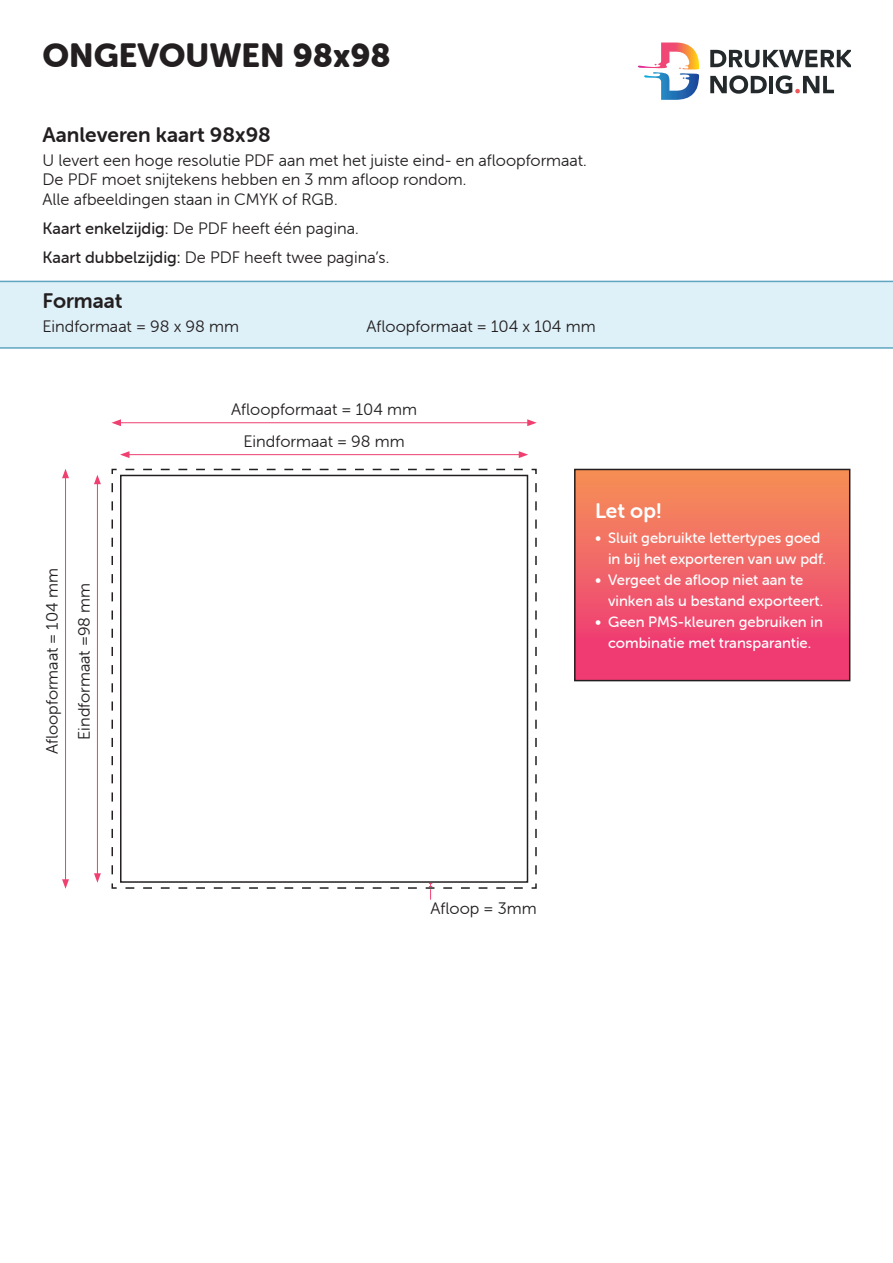
<style>
.page{position:relative;width:893px;height:1263px;background:#fff}
.page>*{position:absolute;margin:0;border:0;box-sizing:border-box;transform-origin:0 0}
.Titel{font:33px "Museo Sans Rounded 900";color:#231f20}
.Kop_1{font:21px "Museo Sans Rounded 700";color:#231f20}
.t1{font:21px "Museo Sans Rounded 700";color:#fff}
.Tekst{font:16.5px "Museo Sans Rounded 300";color:#231f20}
.t2{font:15px/21px "Museo Sans Rounded 500";color:#fff}
.s1{font-family:"Museo Sans Rounded 500"}
</style>
<div class="page">
<svg style="left:710px;top:50px;width:140px;height:18px"></svg>
<svg style="left:710px;top:75px;width:57px;height:19px"></svg>
<hr style="left:769px;top:76px;width:4px;height:17px;background:#24292c">
<svg style="left:776px;top:75px;width:58px;height:19px"></svg>
<svg style="left:638px;top:43px;width:61px;height:57px"></svg>
<div style="left:0;top:281px;width:893px;height:68px;background:#def0f8"></div>
<div style="left:575px;top:469px;width:275px;height:212px;background:linear-gradient(to bottom,#f59258,#ee3177)"></div>
<div style="left:574px;top:469px;width:276px;height:212px;border:2px solid #231f20"></div>
<svg style="left:111px;top:468px;width:426px;height:421px"></svg>
<hr style="left:127px;top:454px;width:394px;height:1px;background:#ef4070">
<svg style="left:120px;top:451px;width:9px;height:7px"></svg>
<svg style="left:519px;top:451px;width:9px;height:7px"></svg>
<hr style="left:119px;top:422px;width:411px;height:1px;background:#ef4070">
<svg style="left:112px;top:419px;width:9px;height:7px"></svg>
<svg style="left:527px;top:419px;width:10px;height:7px"></svg>
<hr style="left:97px;top:482px;width:1px;height:394px;background:#ef4070">
<svg style="left:94px;top:475px;width:7px;height:9px"></svg>
<svg style="left:94px;top:873px;width:7px;height:10px"></svg>
<hr style="left:65px;top:476px;width:1px;height:406px;background:#ef4070">
<svg style="left:62px;top:469px;width:7px;height:9px"></svg>
<svg style="left:62px;top:879px;width:7px;height:10px"></svg>
<div style="left:120px;top:475px;width:408px;height:408px;border:2px solid #231f20"></div>
<svg style="left:125px;top:883px;width:402px;height:17px"></svg>
<p class="Titel" style="left:43px;top:37px;width:350px">ONGEVOUWEN 98x98</p>
<p class="Kop_1" style="left:43px;top:123px;width:230px">Aanleveren kaart 98x98</p>
<p class="Tekst" style="left:43px;top:151px;width:546px">U levert een hoge resolutie PDF aan met het juiste eind- en afloopformaat.</p>
<p class="Tekst" style="left:43px;top:171px;width:425px">De PDF moet snijtekens hebben en 3 mm afloop rondom.</p>
<p class="Tekst" style="left:43px;top:191px;width:297px">Alle afbeeldingen staan in CMYK of RGB.</p>
<p class="Tekst" style="left:43px;top:219px;width:318px"><span class="s1">Kaart enkelzijdig:</span> De PDF heeft één pagina.</p>
<p class="Tekst" style="left:43px;top:248px;width:348px"><span class="s1">Kaart dubbelzijdig:</span> De PDF heeft twee pagina’s.</p>
<p class="Kop_1" style="left:43px;top:289px;width:81px">Formaat</p>
<p class="Tekst" style="left:43px;top:317px;width:198px">Eindformaat = 98 x 98 mm</p>
<p class="Tekst" style="left:367px;top:317px;width:231px">Afloopformaat = 104 x 104 mm</p>
<p class="Tekst" style="left:231px;top:400px;width:187px">Afloopformaat = 104 mm</p>
<p class="Tekst" style="left:43px;top:754px;width:187px;rotate:-90deg">Afloopformaat = 104 mm</p>
<p class="Tekst" style="left:75px;top:740px;width:158px;rotate:-90deg">Eindformaat =98 mm</p>
<p class="Tekst" style="left:244px;top:432px;width:163px">Eindformaat = 98 mm</p>
<p class="t1" style="left:595px;top:499px;width:68px">Let op!</p>
<p class="t2" style="left:608px;top:527px;width:219px;text-indent:-13px">• Sluit gebruikte lettertypes goed in bij het exporteren van uw pdf.</p>
<p class="t2" style="left:608px;top:569px;width:217px;text-indent:-13px">• Vergeet de afloop niet aan te vinken als u bestand exporteert.</p>
<p class="t2" style="left:595px;top:611px;width:229px;text-align:center">• Geen PMS-kleuren gebruiken in combinatie met transparantie.</p>
<p class="Tekst" style="left:431px;top:900px;width:108px">Afloop = 3mm</p>
</div>
